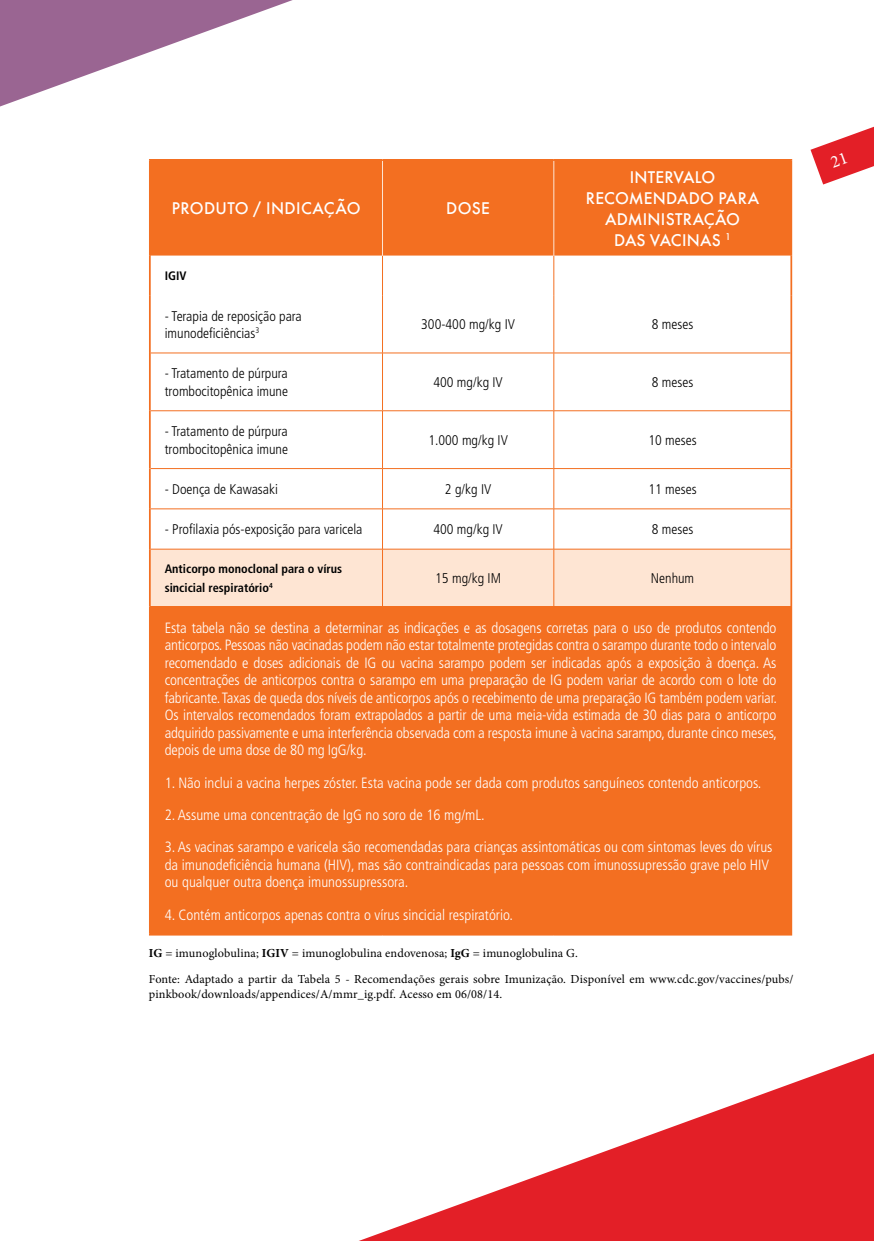
<style>
.page{position:relative;width:874px;height:1241px;background:#fff}
.page>*{position:absolute;margin:0;border:0;box-sizing:border-box;transform-origin:0 0}
.t1{font:500 17.5px "Futura";letter-spacing:.015em;color:#fff}
.t2{font:300 condensed 14.88px/17.5px "Frutiger LT Std";color:#fff;text-align:justify}
.t3{font:300 condensed 14px/17.5px "Frutiger LT Std";color:#000}
.t4{font:12.25px/14.7px "Minion Pro";letter-spacing:.01em;color:#000}
.t5{font:700 condensed 12.25px/18.4px "Frutiger LT Std";color:#000}
.t6{font:500 10.15px "Futura";color:#fff}
.s1{font-weight:700}
</style>
<div class="page">
<svg style="left:0;top:0;width:293px;height:107px"></svg>
<svg style="left:278px;top:789px;width:595px;height:451px"></svg>
<div style="left:151px;top:161px;width:639px;height:95px;background:#f36f21"></div>
<svg style="left:151px;top:256px;width:639px;height:292px"></svg>
<div style="left:151px;top:549px;width:639px;height:57px;background:#fee5d3"></div>
<div style="left:150px;top:606px;width:640px;height:328px;background:#f36f21"></div>
<hr style="left:382px;top:256px;width:1px;height:39px;background:#f36f21">
<hr style="left:553px;top:256px;width:1px;height:39px;background:#f36f21">
<hr style="left:382px;top:295px;width:1px;height:58px;background:#f36f21">
<hr style="left:553px;top:295px;width:1px;height:58px;background:#f36f21">
<hr style="left:382px;top:353px;width:1px;height:57px;background:#f36f21">
<hr style="left:553px;top:353px;width:1px;height:57px;background:#f36f21">
<hr style="left:382px;top:411px;width:1px;height:57px;background:#f36f21">
<hr style="left:553px;top:411px;width:1px;height:57px;background:#f36f21">
<hr style="left:382px;top:468px;width:1px;height:40px;background:#f36f21">
<hr style="left:553px;top:468px;width:1px;height:40px;background:#f36f21">
<hr style="left:382px;top:509px;width:1px;height:40px;background:#f36f21">
<hr style="left:553px;top:509px;width:1px;height:40px;background:#f36f21">
<hr style="left:151px;top:548px;width:231px;height:1px;background:#f36f21">
<hr style="left:382px;top:548px;width:171px;height:1px;background:#f36f21">
<hr style="left:382px;top:549px;width:1px;height:57px;background:#f36f21">
<hr style="left:553px;top:548px;width:237px;height:1px;background:#f36f21">
<hr style="left:553px;top:549px;width:1px;height:57px;background:#f36f21">
<hr style="left:382px;top:161px;width:1px;height:95px;background:#fee5d3">
<hr style="left:553px;top:161px;width:1px;height:95px;background:#fee5d3">
<hr style="left:149px;top:256px;width:2px;height:39px;background:#f36f21">
<hr style="left:790px;top:256px;width:1px;height:39px;background:#f36f21">
<hr style="left:149px;top:295px;width:2px;height:58px;background:#f36f21">
<hr style="left:790px;top:295px;width:1px;height:58px;background:#f36f21">
<hr style="left:149px;top:353px;width:2px;height:57px;background:#f36f21">
<hr style="left:790px;top:353px;width:1px;height:57px;background:#f36f21">
<hr style="left:149px;top:410px;width:2px;height:58px;background:#f36f21">
<hr style="left:790px;top:410px;width:1px;height:58px;background:#f36f21">
<hr style="left:149px;top:468px;width:2px;height:41px;background:#f36f21">
<hr style="left:790px;top:468px;width:1px;height:41px;background:#f36f21">
<hr style="left:149px;top:509px;width:2px;height:40px;background:#f36f21">
<hr style="left:790px;top:509px;width:1px;height:40px;background:#f36f21">
<hr style="left:149px;top:549px;width:2px;height:57px;background:#f36f21">
<hr style="left:790px;top:549px;width:1px;height:57px;background:#f36f21">
<hr style="left:149px;top:606px;width:2px;height:327px;background:#f36f21">
<hr style="left:790px;top:606px;width:1px;height:327px;background:#f36f21">
<hr style="left:149px;top:933px;width:233px;height:2px;background:#f36f21">
<hr style="left:382px;top:933px;width:171px;height:2px;background:#f36f21">
<hr style="left:553px;top:933px;width:238px;height:2px;background:#f36f21">
<hr style="left:149px;top:159px;width:233px;height:2px;background:#f36f21">
<hr style="left:149px;top:161px;width:2px;height:95px;background:#f36f21">
<hr style="left:382px;top:159px;width:171px;height:2px;background:#f36f21">
<hr style="left:553px;top:159px;width:238px;height:2px;background:#f36f21">
<hr style="left:790px;top:161px;width:1px;height:95px;background:#f36f21">
<hr style="left:151px;top:352px;width:231px;height:1px;background:#f36f21">
<hr style="left:382px;top:352px;width:171px;height:1px;background:#f36f21">
<hr style="left:553px;top:352px;width:237px;height:1px;background:#f36f21">
<hr style="left:151px;top:410px;width:231px;height:1px;background:#f36f21">
<hr style="left:382px;top:410px;width:171px;height:1px;background:#f36f21">
<hr style="left:553px;top:410px;width:237px;height:1px;background:#f36f21">
<hr style="left:151px;top:468px;width:231px;height:1px;background:#f36f21">
<hr style="left:382px;top:468px;width:171px;height:1px;background:#f36f21">
<hr style="left:553px;top:468px;width:237px;height:1px;background:#f36f21">
<hr style="left:151px;top:508px;width:231px;height:1px;background:#f36f21">
<hr style="left:382px;top:508px;width:171px;height:1px;background:#f36f21">
<hr style="left:553px;top:508px;width:237px;height:1px;background:#f36f21">
<svg style="left:810px;top:127px;width:63px;height:57px"></svg>
<p class="t1" style="left:172px;top:198px;width:21px">PRODUTO</p>
<p class="t1" style="left:253px;top:198px;width:29px">/ INDICAÇ</p>
<p class="t1" style="left:335px;top:198px;width:22px">ÃO</p>
<p class="t1" style="left:446px;top:198px;width:23px">DOSE</p>
<p class="t1" style="left:629px;top:167px;width:16px">INTERVALO</p>
<p class="t1" style="left:585px;top:188px;width:13px">RECOMENDADO</p>
<p class="t1" style="left:718px;top:188px;width:11px">PARA</p>
<p class="t1" style="left:604px;top:209px;width:11px">ADMINISTRAÇ</p>
<p class="t1" style="left:714px;top:209px;width:22px">ÃO</p>
<p class="t1" style="left:614px;top:230px;width:11px">DAS</p>
<p class="t1" style="left:649px;top:230px;width:11px">VACINAS</p>
<p class="t6" style="left:724px;top:231px;width:7px">1</p>
<p class="t5" style="left:165px;top:266px;width:23px">IGIV</p>
<p class="t3" style="left:165px;top:307px;width:138px">- Terapia de reposição para imunodeficiências<sup>3</sup></p>
<p class="t3" style="left:421px;top:316px;width:95px">300-400 mg/kg IV</p>
<p class="t3" style="left:651px;top:316px;width:43px">8 meses</p>
<p class="t3" style="left:165px;top:365px;width:125px">- Tratamento de púrpura trombocitopênica imune</p>
<p class="t3" style="left:433px;top:373px;width:71px">400 mg/kg IV</p>
<p class="t3" style="left:651px;top:373px;width:43px">8 meses</p>
<p class="t3" style="left:165px;top:422px;width:125px">- Tratamento de púrpura trombocitopênica imune</p>
<p class="t3" style="left:428px;top:431px;width:81px">1.000 mg/kg IV</p>
<p class="t3" style="left:648px;top:431px;width:50px">10 meses</p>
<p class="t3" style="left:165px;top:480px;width:115px">- Doença de Kawasaki</p>
<p class="t3" style="left:444px;top:480px;width:48px">2 g/kg IV</p>
<p class="t3" style="left:648px;top:480px;width:50px">11 meses</p>
<p class="t3" style="left:165px;top:521px;width:199px">- Profilaxia pós-exposição para varicela</p>
<p class="t3" style="left:433px;top:521px;width:71px">400 mg/kg IV</p>
<p class="t3" style="left:651px;top:521px;width:43px">8 meses</p>
<p class="t5" style="left:165px;top:559px;width:179px">Anticorpo monoclonal para o vírus sincicial respiratório<sup>4</sup></p>
<p class="t3" style="left:435px;top:569px;width:67px">15 mg/kg IM</p>
<p class="t3" style="left:650px;top:569px;width:45px">Nenhum</p>
<p class="t2" style="left:165px;top:618px;width:613px">Esta tabela não se destina a determinar as indicações e as dosagens corretas para o uso de produtos contendo anticorpos. Pessoas não vacinadas podem não estar totalmente protegidas contra o sarampo durante todo o intervalo recomendado e doses adicionais de IG ou vacina sarampo podem ser indicadas após a exposição à doença. As concentrações de anticorpos contra o sarampo em uma preparação de IG podem variar de acordo com o lote do fabricante. Taxas de queda dos níveis de anticorpos após o recebimento de uma preparação IG também podem variar.<br>Os intervalos recomendados foram extrapolados a partir de uma meia-vida estimada de 30 dias para o anticorpo adquirido passivamente e uma interferência observada com a resposta imune à vacina sarampo, durante cinco meses, depois de uma dose de 80 mg IgG/kg.</p>
<p class="t2" style="left:165px;top:773px;width:598px">1. Não inclui a vacina herpes zóster. Esta vacina pode ser dada com produtos sanguíneos contendo anticorpos.</p>
<p class="t2" style="left:165px;top:806px;width:321px">2. Assume uma concentração de IgG no soro de 16 mg/mL.</p>
<p class="t2" style="left:165px;top:838px;width:609px;text-align:left">3. As vacinas sarampo e varicela são recomendadas para crianças assintomáticas ou com sintomas leves do vírus da imunodeficiência humana (HIV), mas são contraindicadas para pessoas com imunossupressão grave pelo HIV ou qualquer outra doença imunossupressora.</p>
<p class="t2" style="left:165px;top:905px;width:349px">4. Contém anticorpos apenas contra o vírus sincicial respiratório.</p>
<p class="t4" style="left:149px;top:945px;width:430px"><span class="s1">IG</span> = imunoglobulina; <span class="s1">IGIV</span> = imunoglobulina endovenosa; <span class="s1">IgG</span> = imunoglobulina G.</p>
<p class="t4" style="left:149px;top:972px;width:645px">Fonte: Adaptado a partir da Tabela 5 - Recomendações gerais sobre Imunização. Disponível em www.cdc.gov/vaccines/pubs/ pinkbook/downloads/appendices/A/mmr_ig.pdf. Acesso em 06/08/14.</p>
</div>
